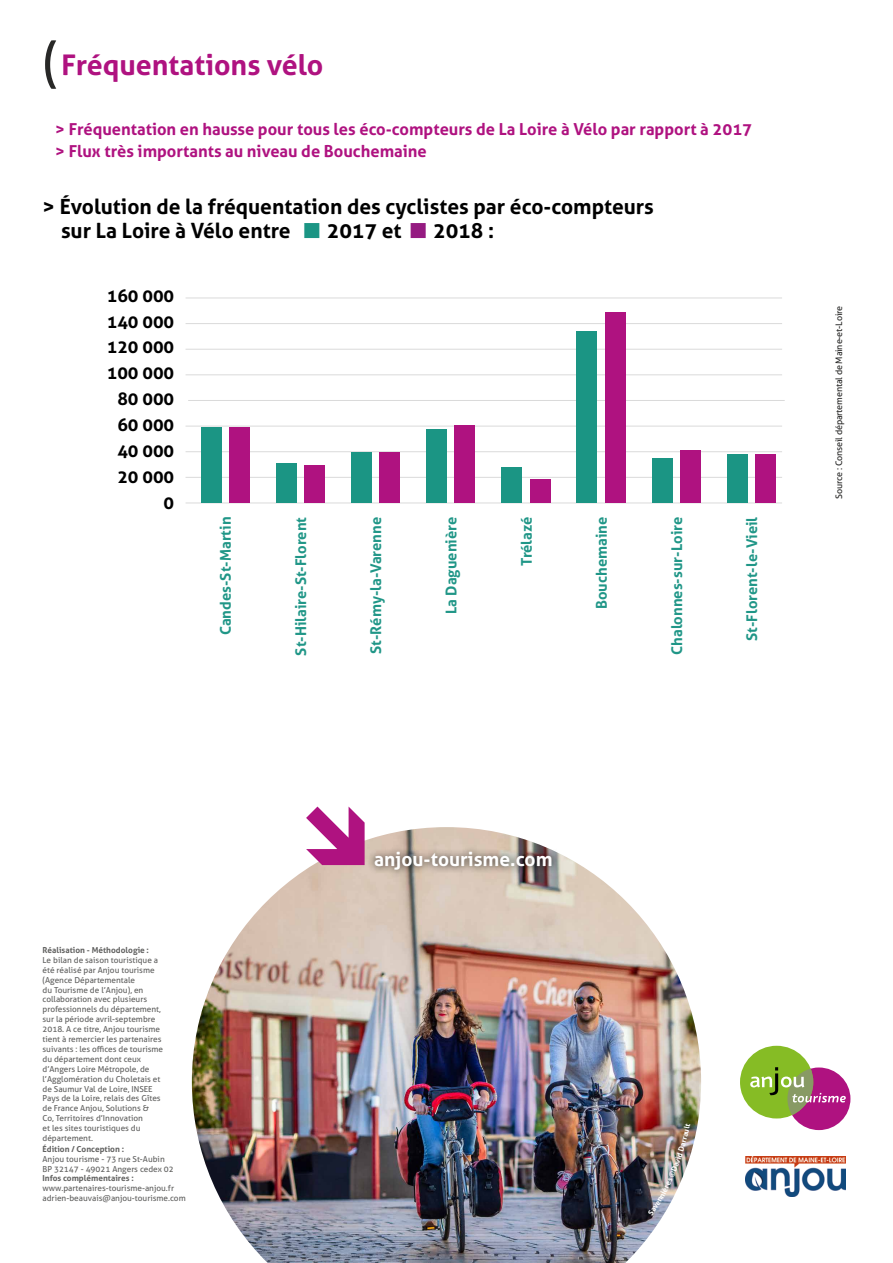
<style>
.page{position:relative;width:893px;height:1263px;background:#fff}
.page>*{position:absolute;margin:0;border:0;box-sizing:border-box;transform-origin:0 0}
.t1{font:700 28.5px "Aller";color:#af1280}
.t2{font:700 21px/24px "Aller";color:#000}
.t3{font:700 19.2px "Aller";color:#fff}
.t4{font:700 17.7px/26px "Aller";color:#000;text-align:right}
.t5{font:700 16.5px/22.5px "Aller";color:#af1280}
.t6{font:700 14.85px "Aller";color:#209687}
.t7{font:9px "Aller";letter-spacing:-.02em;color:#282827}
.t8{font:8.25px/9.9px "Aller";color:#616160}
.t9{font:700 8.25px "Aller";color:#616160}
.s1{font-weight:400;font-size:51px;color:#282827}
</style>
<div class="page">
<img style="left:745px;top:1156px;width:100px;height:40px">
<div style="left:787px;top:1067px;width:63px;height:63px;background:#af1280;border-radius:50%"></div>
<div style="left:740px;top:1046px;width:73px;height:72px;background:#86bc25;border-radius:50%"></div>
<svg style="left:750px;top:1067px;width:96px;height:48px"></svg>
<hr style="left:186px;top:503px;width:596px;height:1px;background:#dadada">
<hr style="left:186px;top:477px;width:596px;height:1px;background:#dadada">
<hr style="left:186px;top:451px;width:596px;height:1px;background:#dadada">
<hr style="left:186px;top:426px;width:596px;height:1px;background:#dadada">
<hr style="left:188px;top:400px;width:597px;height:1px;background:#dadada">
<hr style="left:186px;top:374px;width:596px;height:1px;background:#dadada">
<hr style="left:186px;top:349px;width:596px;height:1px;background:#dadada">
<hr style="left:186px;top:323px;width:596px;height:1px;background:#dadada">
<hr style="left:186px;top:298px;width:596px;height:1px;background:#dadada">
<div style="left:201px;top:427px;width:20px;height:76px;background:#1b9584"></div>
<div style="left:229px;top:427px;width:21px;height:76px;background:#af1280"></div>
<div style="left:276px;top:463px;width:21px;height:40px;background:#1b9584"></div>
<div style="left:304px;top:465px;width:21px;height:38px;background:#af1280"></div>
<div style="left:351px;top:452px;width:21px;height:51px;background:#1b9584"></div>
<div style="left:379px;top:452px;width:21px;height:51px;background:#af1280"></div>
<div style="left:426px;top:429px;width:21px;height:74px;background:#1b9584"></div>
<div style="left:454px;top:425px;width:21px;height:78px;background:#af1280"></div>
<div style="left:501px;top:467px;width:21px;height:36px;background:#1b9584"></div>
<div style="left:530px;top:480px;width:21px;height:23px;background:#af1280"></div>
<div style="left:576px;top:331px;width:21px;height:172px;background:#1b9584"></div>
<div style="left:605px;top:312px;width:21px;height:191px;background:#af1280"></div>
<div style="left:651px;top:459px;width:21px;height:44px;background:#1b9584"></div>
<div style="left:680px;top:450px;width:21px;height:53px;background:#af1280"></div>
<div style="left:727px;top:454px;width:21px;height:49px;background:#1b9584"></div>
<div style="left:755px;top:454px;width:21px;height:49px;background:#af1280"></div>
<img style="left:192px;top:827px;width:509px;height:436px">
<svg style="left:306px;top:806px;width:59px;height:59px"></svg>
<div style="left:367px;top:844px;width:193px;height:33px;background:#000;opacity:.75"></div>
<img style="left:648px;top:1123px;width:42px;height:93px">
<h1 class="t1" style="left:43px;top:47px;width:282px"><span class="s1">(</span>Fréquentations vélo</h1>
<h3 class="t5" style="left:55px;top:118px;width:698px">&gt; Fréquentation en hausse pour tous les éco-compteurs de La Loire à Vélo par rapport à 2017 &gt; Flux très importants au niveau de Bouchemaine</h3>
<h2 class="t2" style="left:61px;top:194px;width:594px;text-indent:-18px">&gt; Évolution de la fréquentation des cyclistes par éco-compteurs sur La Loire à Vélo entre</h2>
<h2 class="t2" style="left:327px;top:218px;width:76px">2017 et</h2>
<h2 class="t2" style="left:433px;top:218px;width:63px">2018 :</h2>
<h3 class="t4" style="left:107px;top:282px;width:69px">160 000<br>140 000<br>120 000<br>100 000<br>80 000<br>60 000<br>40 000<br>20 000<br>0</h3>
<h3 class="t6" style="left:216px;top:635px;width:120px;rotate:-90deg">Candes-St-Martin</h3>
<h3 class="t6" style="left:292px;top:655px;width:140px;rotate:-90deg">St-Hilaire-St-Florent</h3>
<h3 class="t6" style="left:367px;top:654px;width:139px;rotate:-90deg">St-Rémy-la-Varenne</h3>
<h3 class="t6" style="left:442px;top:614px;width:99px;rotate:-90deg">La Daguenière</h3>
<h3 class="t6" style="left:517px;top:566px;width:51px;rotate:-90deg">Trélazé</h3>
<h3 class="t6" style="left:592px;top:609px;width:94px;rotate:-90deg">Bouchemaine</h3>
<h3 class="t6" style="left:668px;top:655px;width:140px;rotate:-90deg">Chalonnes-sur-Loire</h3>
<h3 class="t6" style="left:743px;top:641px;width:126px;rotate:-90deg">St-Florent-le-Vieil</h3>
<p class="t7" style="left:834px;top:499px;width:194px;rotate:-90deg">Source : Conseil départemental de Maine-et-Loire</p>
<p class="t9" style="left:43px;top:945px;width:108px">Réalisation - Méthodologie :</p>
<p class="t8" style="left:43px;top:955px;width:122px">Le bilan de saison touristique a été réalisé par Anjou tourisme (Agence Départementale<br>du Tourisme de l’Anjou), en collaboration avec plusieurs professionnels du département, sur la période avril-septembre<br>2018. A ce titre, Anjou tourisme tient à remercier les partenaires suivants : les offices de tourisme du département dont ceux d’Angers Loire Métropole, de l’Agglomération du Choletais et de Saumur Val de Loire, INSEE<br>Pays de la Loire, relais des Gîtes de France Anjou, Solutions &amp;<br>Co, Territoires d’Innovation<br>et les sites touristiques du département.</p>
<p class="t9" style="left:43px;top:1144px;width:83px">Édition / Conception :</p>
<p class="t8" style="left:43px;top:1154px;width:133px">Anjou tourisme - 73 rue St-Aubin<br>BP 32147 - 49021 Angers cedex 02</p>
<p class="t9" style="left:43px;top:1173px;width:93px">Infos complémentaires :</p>
<p class="t8" style="left:43px;top:1183px;width:145px">www.partenaires-tourisme-anjou.fr adrien-beauvais@anjou-tourisme.com</p>
<h3 class="t3" style="left:374px;top:847px;width:180px">anjou-tourisme.com</h3>
</div>
